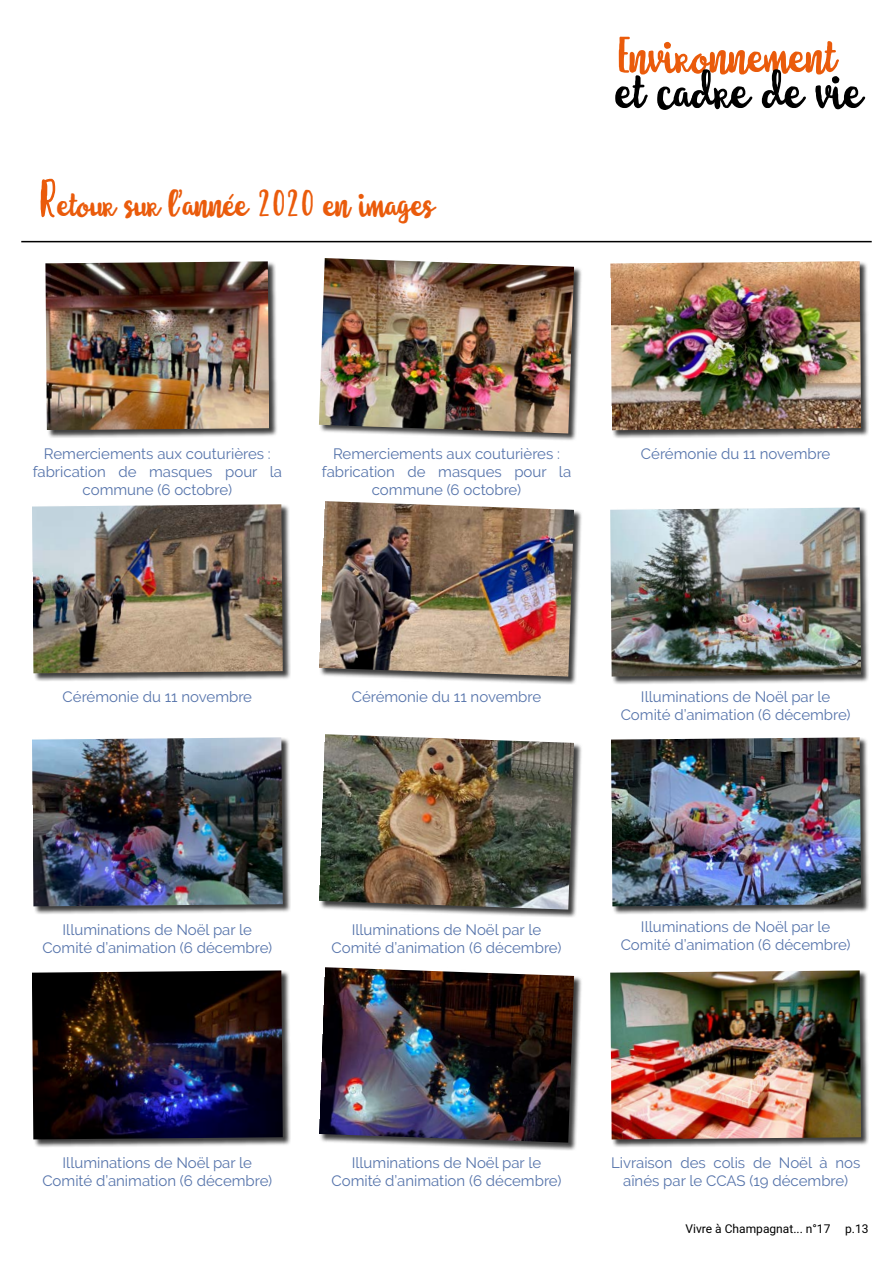
<style>
.page{position:relative;width:893px;height:1263px;background:#fff}
.page>*{position:absolute;margin:0;border:0;box-sizing:border-box;transform-origin:0 0}
.t1{font:54px "Molleat";color:#000}
.t2{font:51px "Molleat";color:#ea5b0b}
.t3{font:37.5px "Molleat";color:#ea5b0b}
.t4{font:15px/18px "Raleway";color:#5674ab;text-align:center}
.t5{font:12px "Heebo";color:#000}
.s1{font-size:52.5px}
</style>
<div class="page">
<hr style="left:21px;top:241px;width:851px;height:1px;background:#000">
<div style="left:46px;top:262px;width:232px;height:177px;background:#000;opacity:.75"></div>
<img style="left:45px;top:261px;width:224px;height:169px">
<div style="left:32px;top:505px;width:259px;height:177px;background:#000;opacity:.75"></div>
<img style="left:32px;top:504px;width:251px;height:169px">
<div style="left:32px;top:738px;width:259px;height:177px;background:#000;opacity:.75"></div>
<img style="left:32px;top:737px;width:251px;height:169px">
<div style="left:32px;top:971px;width:259px;height:177px;background:#000;opacity:.75"></div>
<img style="left:32px;top:970px;width:251px;height:169px">
<div style="left:319px;top:258px;width:264px;height:183px;background:#000;opacity:.75"></div>
<img style="left:319px;top:258px;width:255px;height:175px">
<div style="left:319px;top:501px;width:264px;height:183px;background:#000;opacity:.75"></div>
<img style="left:319px;top:501px;width:255px;height:175px">
<div style="left:319px;top:734px;width:264px;height:183px;background:#000;opacity:.75"></div>
<img style="left:319px;top:734px;width:255px;height:175px">
<div style="left:319px;top:968px;width:264px;height:183px;background:#000;opacity:.75"></div>
<img style="left:319px;top:967px;width:255px;height:176px">
<div style="left:611px;top:262px;width:258px;height:177px;background:#000;opacity:.75"></div>
<img style="left:610px;top:261px;width:251px;height:169px">
<div style="left:611px;top:508px;width:258px;height:177px;background:#000;opacity:.75"></div>
<img style="left:610px;top:508px;width:251px;height:168px">
<div style="left:611px;top:738px;width:258px;height:177px;background:#000;opacity:.75"></div>
<img style="left:611px;top:737px;width:250px;height:169px">
<div style="left:611px;top:971px;width:258px;height:177px;background:#000;opacity:.75"></div>
<img style="left:610px;top:970px;width:251px;height:169px">
<h3 class="t3" style="left:38px;top:182px;width:398px"><span class="s1">R</span>etour sur l’année 2020 en images</h3>
<h2 class="t2" style="left:617px;top:25px;width:221px">Environnement</h2>
<h1 class="t1" style="left:617px;top:59px;width:248px">et cadre de vie</h1>
<p class="t4" style="left:33px;top:445px;width:251px">Remerciements aux couturières : fabrication de masques pour la commune (6 octobre)</p>
<p class="t4" style="left:322px;top:445px;width:251px">Remerciements aux couturières : fabrication de masques pour la commune (6 octobre)</p>
<p class="t4" style="left:641px;top:445px;width:191px">Cérémonie du 11 novembre</p>
<p class="t4" style="left:63px;top:688px;width:191px">Cérémonie du 11 novembre</p>
<p class="t4" style="left:352px;top:688px;width:191px">Cérémonie du 11 novembre</p>
<p class="t4" style="left:621px;top:688px;width:231px">Illuminations de Noël par le<br>Comité d’animation (6 décembre)</p>
<p class="t4" style="left:42px;top:921px;width:231px">Illuminations de Noël par le<br>Comité d’animation (6 décembre)</p>
<p class="t4" style="left:331px;top:921px;width:231px">Illuminations de Noël par le<br>Comité d’animation (6 décembre)</p>
<p class="t4" style="left:621px;top:917px;width:231px">Illuminations de Noël par le<br>Comité d’animation (6 décembre)</p>
<p class="t4" style="left:42px;top:1154px;width:231px">Illuminations de Noël par le<br>Comité d’animation (6 décembre)</p>
<p class="t4" style="left:331px;top:1154px;width:231px">Illuminations de Noël par le<br>Comité d’animation (6 décembre)</p>
<p class="t4" style="left:611px;top:1154px;width:251px">Livraison des colis de Noël à nos aînés par le CCAS (19 décembre)</p>
<p class="t5" style="left:685px;top:1220px;width:185px">Vivre à Champagnat... n°17 p.13</p>
</div>
